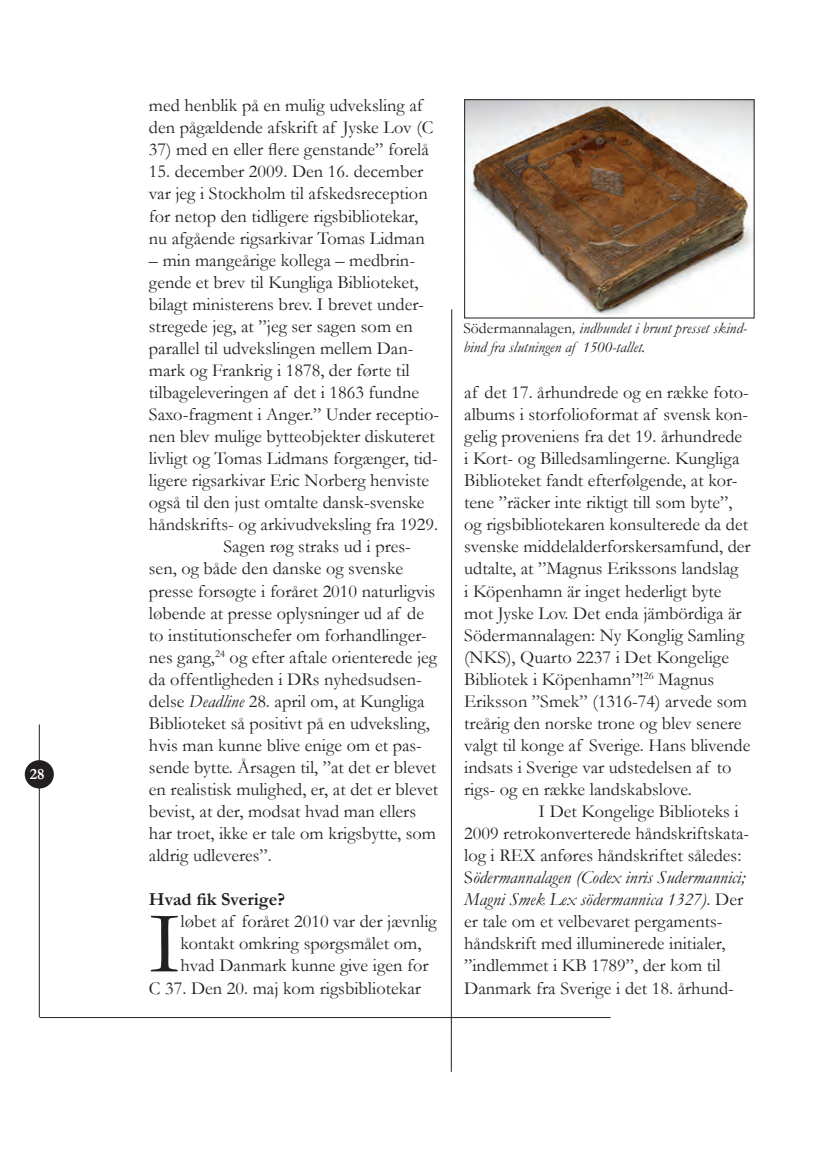
<style>
.page{position:relative;width:834px;height:1176px;background:#fff}
.page>*{position:absolute;margin:0;border:0;box-sizing:border-box;transform-origin:0 0}
.drop_cap{font:89.08px "Garamond";color:#231f20}
.Almindelig_tekst_med{font:18.38px/22.1px "Garamond";color:#231f20}
.drop_cap-2{font:18.38px/22.1px "Garamond";color:#231f20}
.almindelig_tekst_ude{font:700 18.38px "Garamond";color:#231f20}
.almindelig_tekst_ude-2{font:italic 15.75px/18.9px "Garamond";color:#231f20}
.t1{font:700 15.75px "Garamond";color:#fff}
.s1{font-style:italic}
.s2{font-style:normal}
</style>
<div class="page">
<hr style="left:39px;top:724px;width:1px;height:293px;background:#231f20">
<hr style="left:40px;top:1017px;width:570px;height:1px;background:#231f20">
<div style="left:26px;top:761px;width:27px;height:26px;background:#231f20;border-radius:50%"></div>
<div style="left:25px;top:760px;width:29px;height:28px;border:2px solid #231f20;border-radius:50%"></div>
<hr style="left:451px;top:309px;width:1px;height:763px;background:#231f20">
<img style="left:466px;top:101px;width:286px;height:214px">
<div style="left:464px;top:99px;width:290px;height:219px;border:1px solid #231f20"></div>
<p class="t1" style="left:30px;top:763px;width:16px">28</p>
<p class="Almindelig_tekst_med" style="left:149px;top:94px;width:286px">med henblik på en mulig udveksling af den pågældende afskrift af Jyske Lov (C</p>
<p class="Almindelig_tekst_med" style="left:149px;top:138px;width:281px">37) med en eller flere genstande” forelå</p>
<p class="Almindelig_tekst_med" style="left:149px;top:160px;width:280px">15. december 2009. Den 16. december var jeg i Stockholm til afskedsreception for netop den tidligere rigsbibliotekar, nu afgående rigsarkivar Tomas Lidman</p>
<p class="Almindelig_tekst_med" style="left:149px;top:248px;width:292px">– min mangeårige kollega – medbrin&shy;gende et brev til Kungliga Biblioteket, bilagt ministerens brev. I brevet under&shy;stregede jeg, at ”jeg ser sagen som en parallel til udvekslingen mellem Dan&shy;mark og Frankrig i 1878, der førte til tilbageleveringen af det i 1863 fundne Saxo-fragment i Anger.” Under receptio&shy;nen blev mulige bytteobjekter diskuteret livligt og Tomas Lidmans forgænger, tid&shy;ligere rigsarkivar Eric Norberg henviste også til den just omtalte dansk-svenske håndskrifts- og arkivudveksling fra 1929.</p>
<p class="Almindelig_tekst_med" style="left:149px;top:535px;width:290px;text-indent:74px">Sagen røg straks ud i pres&shy;sen, og både den danske og svenske presse forsøgte i foråret 2010 naturligvis løbende at presse oplysninger ud af de to institutionschefer om forhandlinger&shy;nes gang,<sup>24</sup> og efter aftale orienterede jeg da offentligheden i DRs nyhedsudsen&shy;delse <span class="s1">Deadline</span> 28. april om, at Kungliga Biblioteket så positivt på en udveksling, hvis man kunne blive enige om et pas&shy;sende bytte. Årsagen til, ”at det er blevet en realistisk mulighed, er, at det er blevet bevist, at der, modsat hvad man ellers har troet, ikke er tale om krigsbytte, som aldrig udleveres”.</p>
<p class="almindelig_tekst_ude" style="left:149px;top:887px;width:138px">Hvad fik Sverige?</p>
<p class="drop_cap" style="left:149px;top:883px;width:33px">I</p>
<p class="drop_cap-2" style="left:180px;top:910px;width:258px">løbet af foråret 2010 var der jævnlig</p>
<p class="drop_cap-2" style="left:180px;top:932px;width:242px">kontakt omkring spørgsmålet om,</p>
<p class="drop_cap-2" style="left:180px;top:954px;width:249px">hvad Danmark kunne give igen for</p>
<p class="drop_cap-2" style="left:149px;top:976px;width:273px">C 37. Den 20. maj kom rigsbibliotekar</p>
<p class="almindelig_tekst_ude-2" style="left:463px;top:318px;width:285px"><span class="s2">Södermannalagen</span>, indbundet i brunt presset skind&shy;bind fra slutningen af 1500-tallet.</p>
<p class="drop_cap-2" style="left:464px;top:381px;width:288px">af det 17. århundrede og en række foto&shy;albums i storfolioformat af svensk kon&shy;gelig proveniens fra det 19. århundrede i Kort- og Billedsamlingerne. Kungliga Biblioteket fandt efterfølgende, at kor&shy;tene ”räcker inte riktigt till som byte”, og rigsbibliotekaren konsulterede da det svenske middelalderforskersamfund, der udtalte, at ”Magnus Erikssons landslag<br>i Köpenhamn är inget hederligt byte mot Jyske Lov. Det enda jämbördiga är Södermannalagen: Ny Konglig Samling (NKS), Quarto 2237 i Det Kongelige Bibliotek i Köpenhamn”!<sup>26</sup> Magnus Eriksson ”Smek” (1316-74) arvede som treårig den norske trone og blev senere valgt til konge af Sverige. Hans blivende indsats i Sverige var udstedelsen af to rigs- og en række landskabslove.</p>
<p class="Almindelig_tekst_med" style="left:464px;top:800px;width:285px;text-indent:74px">I Det Kongelige Biblioteks i 2009 retrokonverterede håndskrifts-kata&shy;log i REX anføres håndskriftet således:<br>S<span class="s1">ödermannalagen (Codex inris Sudermannici; Magni Smek Lex södermannica 1327)</span>. Der er tale om et velbevaret pergaments&shy;håndskrift med illuminerede initialer, ”indlemmet i KB 1789”, der kom til Danmark fra Sverige i det 18. århund-</p>
</div>
